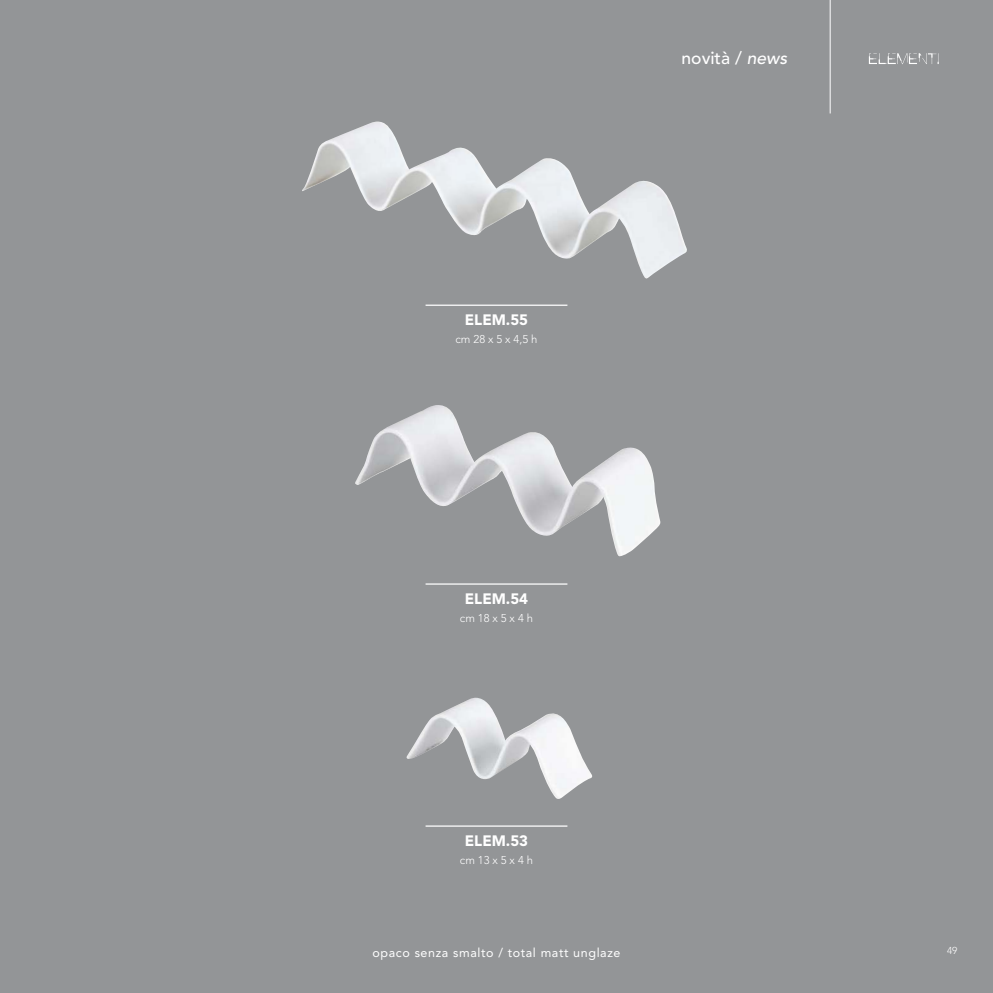
<style>
.page{position:relative;width:993px;height:993px;background:#fff}
.page>*{position:absolute;margin:0;border:0;box-sizing:border-box;transform-origin:0 0}
.t1{font:500 17.5px "Avenir LT Std";color:#fff}
.t2{font:900 15px "Avenir LT Std";color:#fff}
.t3{font:12.5px "Avenir LT Std";letter-spacing:.05em;color:#fff}
.t4{font:300 11.25px "Avenir LT Std";color:#fff}
.t5{font:300 10px "Avenir LT Std";color:#fff}
.s1{font-style:italic}
</style>
<div class="page">
<div style="left:0;top:0;width:992px;height:992px;background:#939597"></div>
<hr style="left:829px;top:0;width:1px;height:113px;background:#fff">
<svg style="left:868px;top:53px;width:70px;height:11px"></svg>
<hr style="left:425px;top:304px;width:142px;height:2px;background:#fff">
<img style="left:302px;top:121px;width:385px;height:158px">
<img style="left:355px;top:405px;width:305px;height:151px">
<hr style="left:425px;top:583px;width:142px;height:1px;background:#fff">
<img style="left:406px;top:697px;width:186px;height:102px">
<hr style="left:425px;top:825px;width:142px;height:1px;background:#fff">
<h1 class="t1" style="left:681px;top:47px;width:107px">novità / <span class="s1">news</span></h1>
<p class="t2" style="left:464px;top:314px;width:65px">ELEM.55</p>
<p class="t4" style="left:455px;top:334px;width:83px">cm 28 x 5 x 4,5 h</p>
<p class="t2" style="left:464px;top:592px;width:65px">ELEM.54</p>
<p class="t4" style="left:460px;top:613px;width:75px">cm 18 x 5 x 4 h</p>
<p class="t2" style="left:464px;top:834px;width:65px">ELEM.53</p>
<p class="t4" style="left:460px;top:854px;width:75px">cm 13 x 5 x 4 h</p>
<p class="t3" style="left:372px;top:946px;width:249px">opaco senza smalto / total matt unglaze</p>
<p class="t5" style="left:946px;top:946px;width:12px">49</p>
</div>
